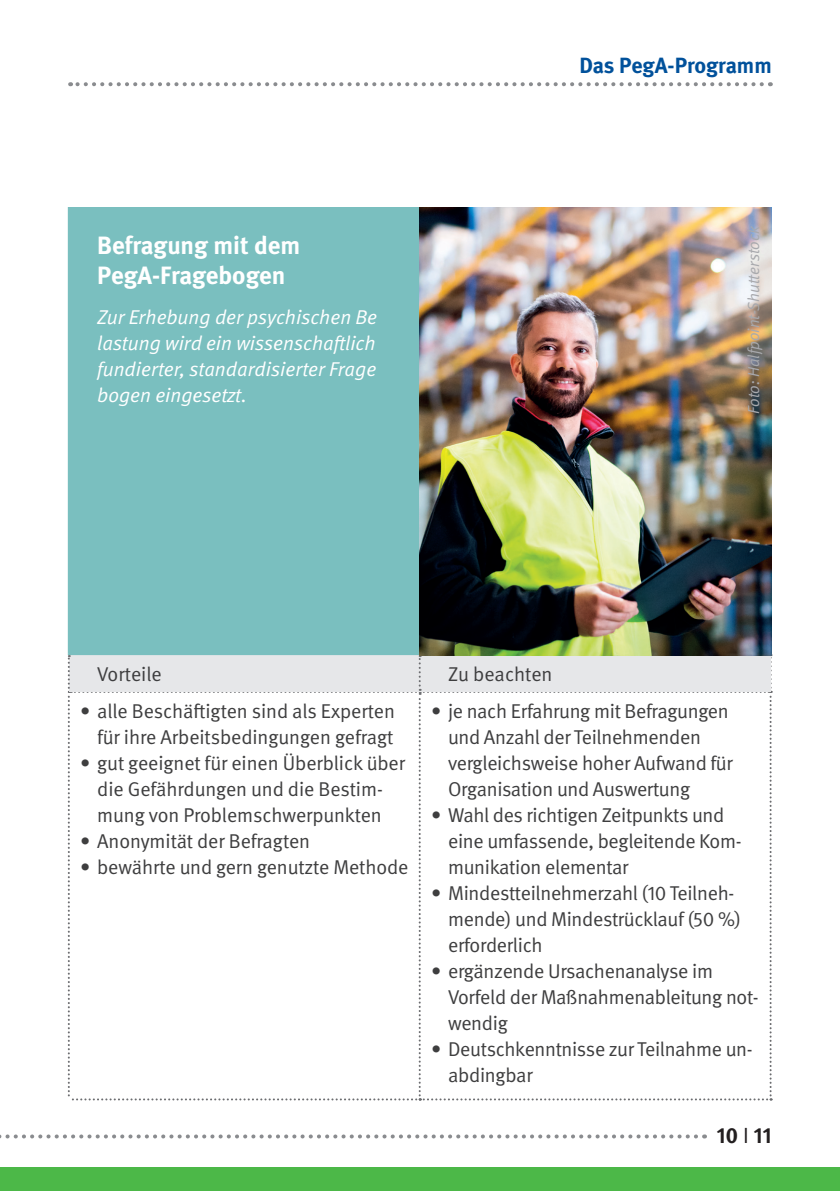
<style>
.page{position:relative;width:840px;height:1191px;background:#fff}
.page>*{position:absolute;margin:0;border:0;box-sizing:border-box;transform-origin:0 0}
.t1{font:700 25px/30px "DGUV Meta";color:#fff}
.t2{font:700 22px "DGUV Meta";color:#01519b}
.t3{font:700 22px "DGUV Meta";color:#231f20}
.t4{font:20px/26px "DGUV Meta";letter-spacing:-.015em;color:#3e3e3f}
.t5{font:italic 20px/26px "DGUV Meta";color:#fff;text-align:justify}
.t6{font:italic 16px "DGUV Meta";color:#a8a9ad}
.s1{font-weight:400}
</style>
<div class="page">
<div style="left:69px;top:207px;width:350px;height:447px;background:#7abfbf"></div>
<svg style="left:70px;top:82px;width:691px;height:4px"></svg>
<svg style="left:0;top:1134px;width:695px;height:4px"></svg>
<div style="left:0;top:1167px;width:839px;height:24px;background:#4cb848"></div>
<hr style="left:68px;top:207px;width:2px;height:446px;background:#7abfbf">
<hr style="left:68px;top:653px;width:352px;height:2px;background:#7abfbf">
<svg style="left:68px;top:654px;width:703px;height:446px"></svg>
<img style="left:419px;top:207px;width:351px;height:448px">
<h4 class="t1" style="left:97px;top:231px;width:204px">Befragung mit dem<br>PegA-Fragebogen</h4>
<p class="t5" style="left:97px;top:305px;width:281px">Zur Erhebung der psychischen Be lastung wird ein wissenschaflich fundierter, standardisierter Frage bogen eingesetzt.</p>
<p class="t2" style="left:579px;top:53px;width:194px">Das PegA-Programm</p>
<p class="t6" style="left:743px;top:414px;width:189px;rotate:-90deg">Foto: Halfpoint-Shutterstock</p>
<h5 class="t4" style="left:97px;top:661px;width:66px">Vorteile</h5>
<h5 class="t4" style="left:448px;top:661px;width:106px">Zu beachten</h5>
<p class="t4" style="left:80px;top:699px;width:316px;text-align:right">• alle Beschäfigten sind als Experten für ihre Arbeitsbedingungen gefragt</p>
<p class="t4" style="left:80px;top:751px;width:326px;text-align:center">• gut geeignet für einen Überblick über die Gefährdungen und die Bestim&shy;mung von Problemschwerpunkten</p>
<p class="t4" style="left:80px;top:829px;width:231px">• Anonymität der Befragten</p>
<p class="t4" style="left:80px;top:855px;width:329px">• bewährte und gern genutzte Methode</p>
<p class="t4" style="left:448px;top:699px;width:286px;text-indent:-17px">• je nach Erfahrung mit Befragungen und Anzahl der Teilnehmenden vergleichsweise hoher Aufwand für<br>Organisation und Auswertung</p>
<p class="t4" style="left:448px;top:803px;width:295px;text-indent:-17px">• Wahl des richtigen Zeitpunkts und eine umfassende, begleitende Kom&shy;munikation elementar</p>
<p class="t4" style="left:448px;top:881px;width:294px;text-indent:-17px">• Mindestteilnehmerzahl (10 Teilneh&shy;mende) und Mindestrücklauf (50 %) erforderlich</p>
<p class="t4" style="left:448px;top:959px;width:312px;text-indent:-17px">• ergänzende Ursachenanalyse im<br>Vorfeld der Maßnahmenableitung not&shy;wendig</p>
<p class="t4" style="left:448px;top:1037px;width:306px;text-indent:-17px">• Deutschkenntnisse zur Teilnahme un&shy;abdingbar</p>
<p class="t3" style="left:716px;top:1122px;width:57px">10 <span class="s1">I</span> 11</p>
</div>
